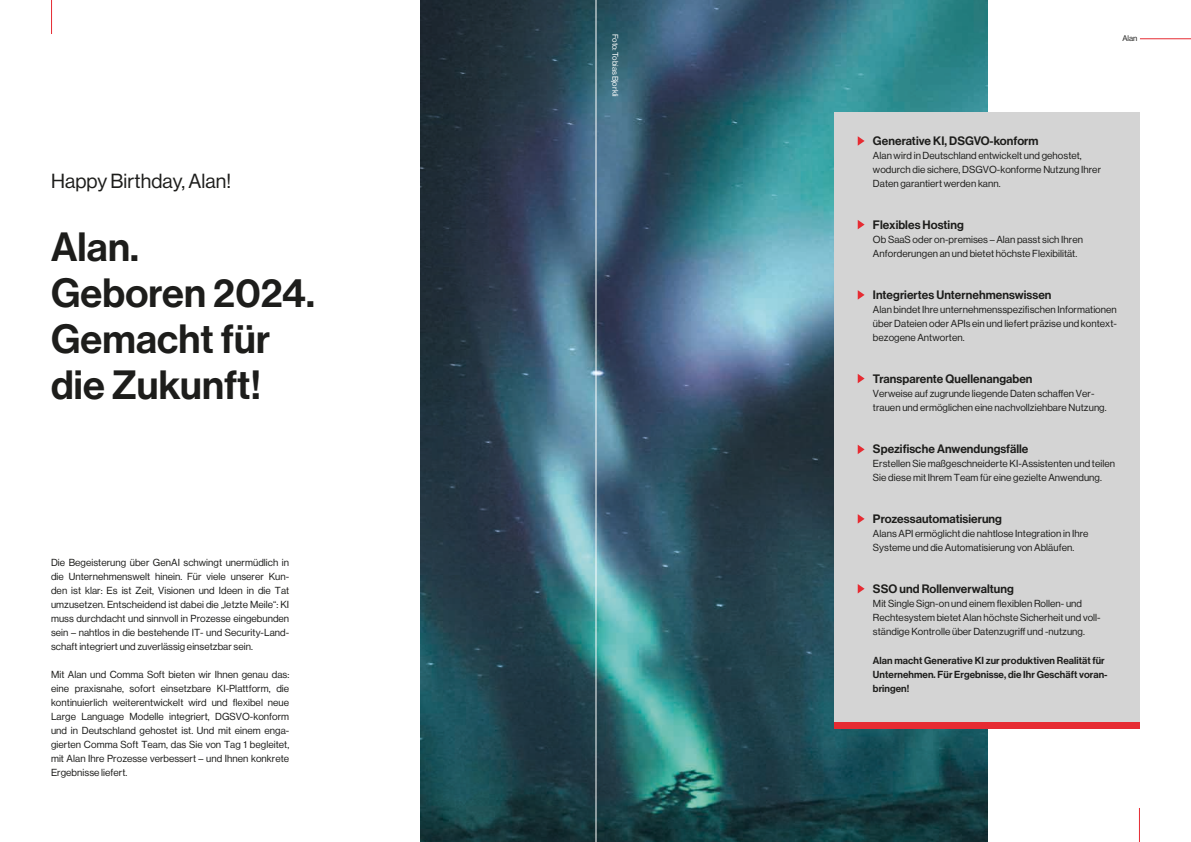
<style>
.page{position:relative;width:1191px;height:842px;background:#fff}
.page>*{position:absolute;margin:0;border:0;box-sizing:border-box;transform-origin:0 0}
.t1{font:40px/46px "N Haas Grotesk DS Pro 65 Md";letter-spacing:.005em;color:#1d1d1b}
.t2{font:20px "N Haas Grotesk DS Pro 55 Rg";letter-spacing:.005em;color:#1d1d1b}
.t3{font:12px "N Haas Grotesk DS Pro 65 Md";letter-spacing:.005em;color:#1d1d1b}
.t4{font:10px/14px "N Haas Grotesk DS Pro 55 Rg";letter-spacing:.005em;color:#1d1d1b}
.t5{font:10px/14px "N Haas Grotesk DS Pro 65 Md";letter-spacing:.005em;color:#1d1d1b}
.t6{font:8px "N Haas Grotesk DS Pro 55 Rg";color:#fff}
.t7{font:8px "N Haas Grotesk DS Pro 55 Rg";color:#1d1d1b}
</style>
<div class="page">
<img style="left:420px;top:0;width:567px;height:842px">
<hr style="left:51px;top:0;width:1px;height:34px;background:#e62b32">
<hr style="left:1139px;top:808px;width:1px;height:34px;background:#e62b32">
<div style="left:834px;top:113px;width:306px;height:616px;background:#d4d4d4"></div>
<hr style="left:1140px;top:38px;width:51px;height:1px;background:#e62b32">
<div style="left:834px;top:722px;width:306px;height:7px;background:#e62b32"></div>
<svg style="left:857px;top:136px;width:7px;height:10px"></svg>
<svg style="left:857px;top:220px;width:7px;height:9px"></svg>
<svg style="left:857px;top:290px;width:7px;height:10px"></svg>
<svg style="left:857px;top:374px;width:7px;height:9px"></svg>
<svg style="left:857px;top:445px;width:7px;height:9px"></svg>
<svg style="left:857px;top:514px;width:7px;height:10px"></svg>
<svg style="left:857px;top:584px;width:7px;height:9px"></svg>
<hr style="left:595px;top:0;width:1px;height:842px;background:#fff">
<h2 class="t2" style="left:51px;top:170px;width:182px">Happy Birthday, Alan!</h2>
<h1 class="t1" style="left:51px;top:225px;width:265px">Alan.<br>Geboren 2024.<br>Gemacht für die Zukunft!</h1>
<p class="t4" style="left:51px;top:556px;width:240px;text-align:justify">Die Begeisterung über GenAI schwingt unermüdlich in die Unternehmenswelt hinein. Für viele unserer Kun&shy;den ist klar: Es ist Zeit, Visionen und Ideen in die Tat umzusetzen. Entscheidend ist dabei die „letzte Meile“: KI muss durchdacht und sinnvoll in Prozesse eingebunden sein – nahtlos in die bestehende IT- und Security-Land&shy;schaft integriert und zuverlässig einsetzbar sein.</p>
<p class="t4" style="left:51px;top:668px;width:240px;text-align:justify">Mit Alan und Comma Soft bieten wir Ihnen genau das: eine praxisnahe, sofort einsetzbare KI-Plattform, die kontinuierlich weiterentwickelt wird und flexibel neue Large Language Modelle integriert, DGSVO-konform und in Deutschland gehostet ist. Und mit einem enga&shy;gierten Comma Soft Team, das Sie von Tag 1 begleitet, mit Alan Ihre Prozesse verbessert – und Ihnen konkrete Ergebnisse liefert.</p>
<p class="t6" style="left:620px;top:34px;width:64px;rotate:90deg">Foto: Tobias Bjorkli</p>
<p class="t7" style="left:1122px;top:34px;width:17px">Alan</p>
<p class="t3" style="left:873px;top:134px;width:167px">Generative KI, DSGVO-konform</p>
<p class="t4" style="left:873px;top:149px;width:230px">Alan wird in Deutschland entwickelt und gehostet, wodurch die sichere, DSGVO-konforme Nutzung Ihrer<br>Daten garantiert werden kann.</p>
<p class="t3" style="left:873px;top:218px;width:92px">Flexibles Hosting</p>
<p class="t4" style="left:873px;top:233px;width:211px">Ob SaaS oder on-premises – Alan passt sich Ihren<br>Anforderungen an und bietet höchste Flexibilität.</p>
<p class="t3" style="left:873px;top:288px;width:180px">Integriertes Unternehmenswissen</p>
<p class="t4" style="left:873px;top:303px;width:245px;text-align:justify">Alan bindet Ihre unternehmensspezifischen Informationen über Dateien oder APIs ein und liefert präzise und kontext&shy;bezogene Antworten.</p>
<p class="t3" style="left:873px;top:372px;width:161px">Transparente Quellenangaben</p>
<p class="t4" style="left:873px;top:387px;width:235px">Verweise auf zugrunde liegende Daten schaffen Ver&shy;trauen und ermöglichen eine nachvollziehbare Nutzung.</p>
<p class="t3" style="left:873px;top:442px;width:157px">Spezifische Anwendungsfälle</p>
<p class="t4" style="left:873px;top:457px;width:244px">Erstellen Sie maßgeschneiderte KI-Assistenten und teilen<br>Sie diese mit Ihrem Team für eine gezielte Anwendung.</p>
<p class="t3" style="left:873px;top:512px;width:130px">Prozessautomatisierung</p>
<p class="t4" style="left:873px;top:527px;width:217px">Alans API ermöglicht die nahtlose Integration in Ihre<br>Systeme und die Automatisierung von Abläufen.</p>
<p class="t3" style="left:873px;top:582px;width:142px">SSO und Rollenverwaltung</p>
<p class="t4" style="left:873px;top:597px;width:229px">Mit Single Sign-on und einem flexiblen Rollen- und<br>Rechtesystem bietet Alan höchste Sicherheit und voll&shy;ständige Kontrolle über Datenzugriff und -nutzung.</p>
<p class="t5" style="left:873px;top:654px;width:236px">Alan macht Generative KI zur produktiven Realität für<br>Unternehmen. Für Ergebnisse, die Ihr Geschäft voran&shy;bringen!</p>
</div>
